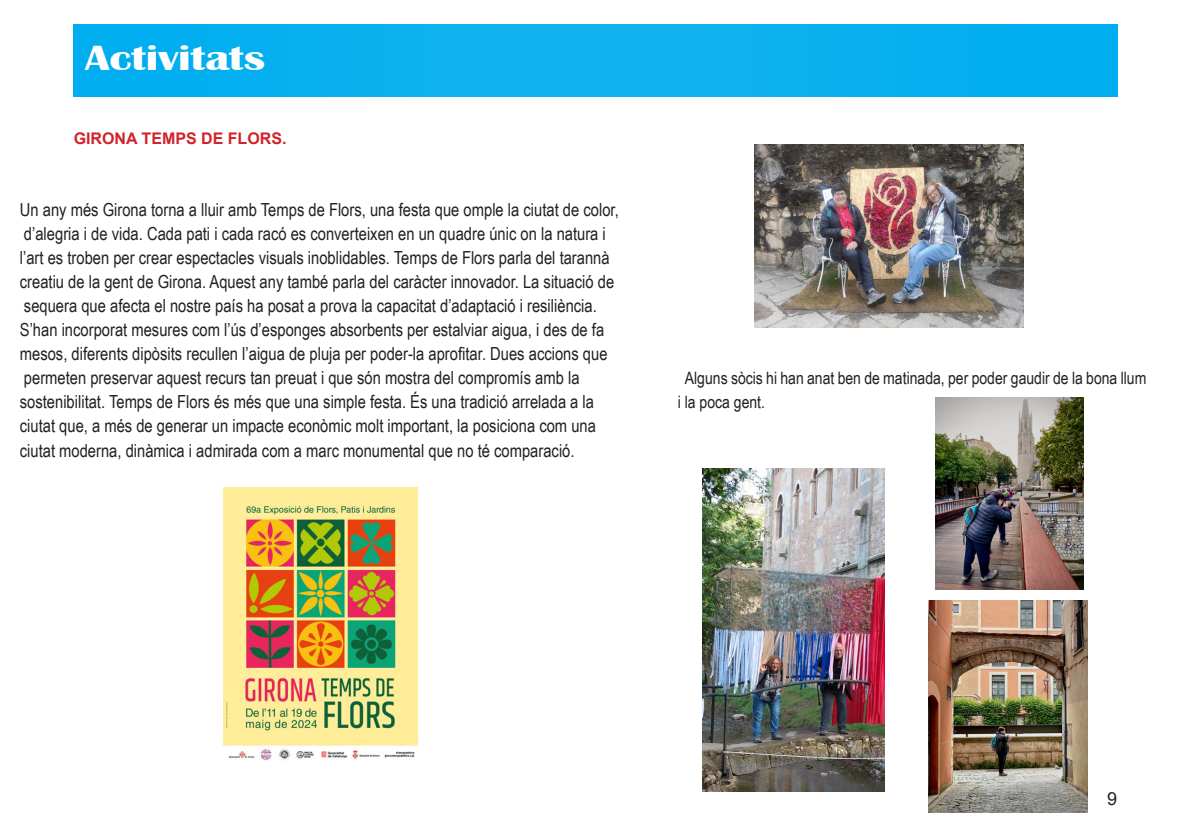
<style>
.page{position:relative;width:1191px;height:840px;background:#fff}
.page>*{position:absolute;margin:0;border:0;box-sizing:border-box;transform-origin:0 0}
.t1{font:700 36px "Britannic";color:#fff;scale:1.25 1}
.t2{font:18px "Arial Narrow";color:#231f20}
.t3{font:18px "Arial";color:#231f20}
.t4{font:17.2px/24px "Arial Narrow";color:#231f20}
.t5{font:700 16px "Arial";color:#d1232a}
</style>
<div class="page">
<div style="left:74px;top:24px;width:1046px;height:72px;background:#09b0ef"></div>
<img style="left:935px;top:397px;width:148px;height:192px">
<img style="left:223px;top:487px;width:194px;height:274px">
<img style="left:702px;top:468px;width:182px;height:323px">
<img style="left:754px;top:144px;width:269px;height:183px">
<img style="left:928px;top:600px;width:159px;height:212px">
<h1 class="t1" style="left:85px;top:38px;width:146px">Activitats</h1>
<p class="t5" style="left:74px;top:127px;width:214px">GIRONA TEMPS DE FLORS.</p>
<p class="t2" style="left:20px;top:196px;width:600px">Un any més Girona torna a lluir amb Temps de Flors, una festa que omple la ciutat de color,</p>
<p class="t2" style="left:24px;top:220px;width:583px">d’alegria i de vida. Cada pati i cada racó es converteixen en un quadre únic on la natura i</p>
<p class="t2" style="left:20px;top:244px;width:591px">l’art es troben per crear espectacles visuals inoblidables. Temps de Flors parla del tarannà</p>
<p class="t2" style="left:20px;top:268px;width:596px">creatiu de la gent de Girona. Aquest any també parla del caràcter innovador. La situació de</p>
<p class="t2" style="left:24px;top:292px;width:574px">sequera que afecta el nostre país ha posat a prova la capacitat d’adaptació i resiliència.</p>
<p class="t2" style="left:20px;top:316px;width:586px">S’han incorporat mesures com l’ús d’esponges absorbents per estalviar aigua, i des de fa</p>
<p class="t2" style="left:20px;top:340px;width:589px">mesos, diferents dipòsits recullen l’aigua de pluja per poder-la aprofitar. Dues accions que</p>
<p class="t2" style="left:24px;top:364px;width:557px">permeten preservar aquest recurs tan preuat i que són mostra del compromís amb la</p>
<p class="t2" style="left:20px;top:388px;width:576px">sostenibilitat. Temps de Flors és més que una simple festa. És una tradició arrelada a la</p>
<p class="t2" style="left:20px;top:412px;width:577px">ciutat que, a més de generar un impacte econòmic molt important, la posiciona com una</p>
<p class="t2" style="left:20px;top:436px;width:556px">ciutat moderna, dinàmica i admirada com a marc monumental que no té comparació.</p>
<p class="t4" style="left:677px;top:365px;width:470px;text-indent:7px">Alguns sòcis hi han anat ben de matinada, per poder gaudir de la bona llum i la poca gent.</p>
<p class="t3" style="left:1107px;top:785px;width:12px">9</p>
</div>
